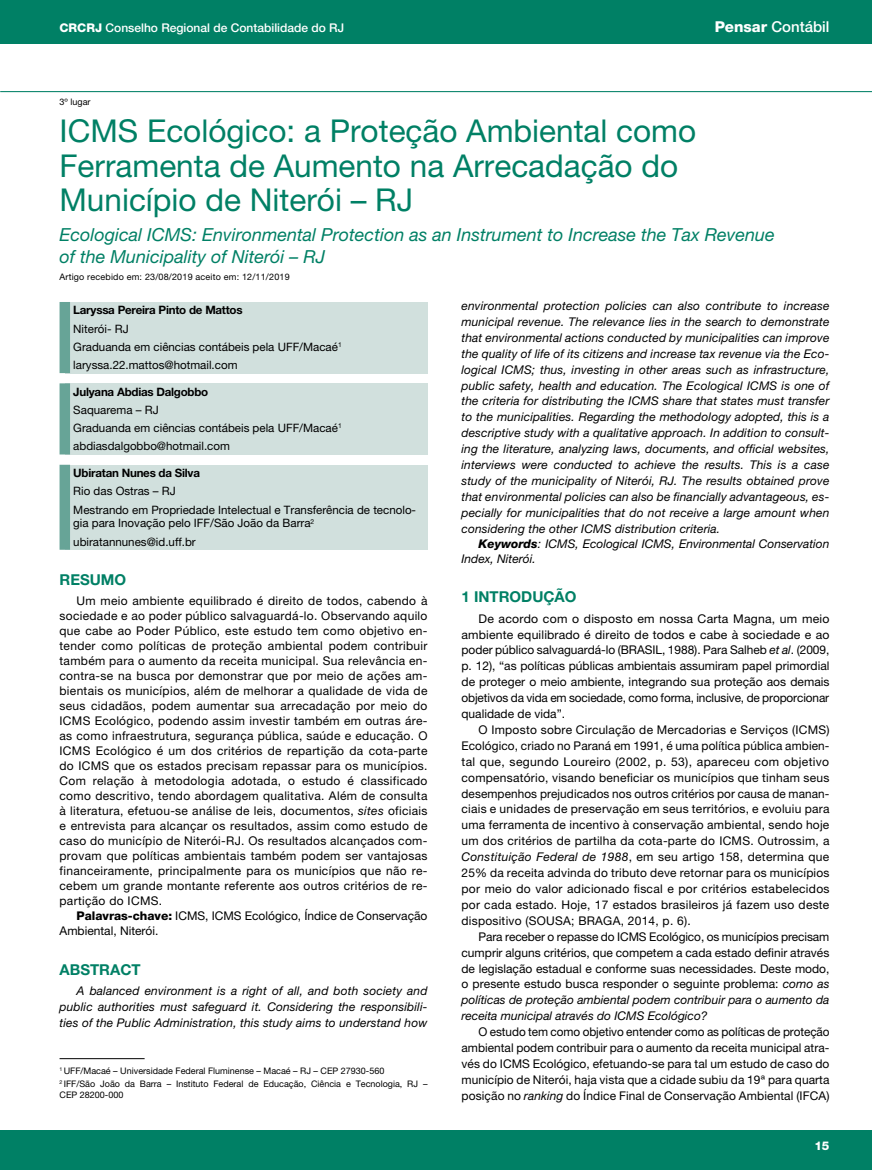
<style>
.page{position:relative;width:872px;height:1170px;background:#fff}
.page>*{position:absolute;margin:0;border:0;box-sizing:border-box;transform-origin:0 0}
.t1{font:31.5px/34.5px "Helvetica Neue LT Pro";color:#008065}
.t2{font:italic 18px/21.6px "Helvetica Neue LT Pro";color:#008065}
.t3{font:700 15px "Helvetica Neue LT Pro";color:#008065}
.t4{font:500 15px "Helvetica Neue LT Pro";color:#fff}
.t5{font:12px/15.9px "Helvetica Neue LT Pro";letter-spacing:.005em;color:#000;text-align:justify}
.t6{font:italic 12px/15.9px "Helvetica Neue LT Pro";letter-spacing:.01em;color:#000;text-align:justify}
.t7{font:500 12px "Helvetica Neue LT Pro";color:#fff}
.t8{font:800 12px "Helvetica Neue LT Pro";color:#fff}
.t9{font:11.55px/18.1px "Helvetica Neue LT Pro";color:#000}
.t10{font:700 11.55px "Helvetica Neue LT Pro";letter-spacing:-.02em;color:#000}
.t11{font:9px/12.9px "Helvetica Neue LT Pro";color:#000}
.t12{font:9px "Helvetica Neue LT Pro";letter-spacing:.02em;color:#000}
.s1{font-weight:800}
.s2{font-style:italic}
</style>
<div class="page">
<div style="left:0;top:0;width:872px;height:44px;background:#008065"></div>
<div style="left:0;top:1130px;width:872px;height:39px;background:#008065"></div>
<hr style="left:0;top:91px;width:872px;height:1px;background:#008065">
<hr style="left:60px;top:1058px;width:85px;height:1px;background:#000">
<div style="left:65px;top:302px;width:362px;height:71px;background:#d1e0dd"></div>
<div style="left:60px;top:302px;width:10px;height:71px;background:#67a497"></div>
<div style="left:65px;top:383px;width:362px;height:71px;background:#d1e0dd"></div>
<div style="left:60px;top:383px;width:10px;height:71px;background:#67a497"></div>
<div style="left:65px;top:464px;width:362px;height:85px;background:#d1e0dd"></div>
<div style="left:60px;top:464px;width:10px;height:85px;background:#67a497"></div>
<p class="t7" style="left:60px;top:20px;width:286px"><span class="s1">CRCRJ</span> Conselho Regional de Contabilidade do RJ</p>
<p class="t4" style="left:714px;top:18px;width:116px"><span class="s1">Pensar</span> Contábil</p>
<p class="t11" style="left:60px;top:95px;width:32px">3º lugar</p>
<h1 class="t1" style="left:60px;top:113px;width:638px">ICMS Ecológico: a Proteção Ambiental como<br>Ferramenta de Aumento na Arrecadação do<br>Município de Niterói – RJ</h1>
<h2 class="t2" style="left:60px;top:224px;width:717px">Ecological ICMS: Environmental Protection as an Instrument to Increase the Tax Revenue of the Municipality of Niterói – RJ</h2>
<p class="t12" style="left:60px;top:271px;width:232px">Artigo recebido em: 23/08/2019 aceito em: 12/11/2019</p>
<p class="t10" style="left:73px;top:303px;width:171px">Laryssa Pereira Pinto de Mattos</p>
<p class="t9" style="left:73px;top:319px;width:270px">Niterói- RJ<br>Graduanda em ciências contábeis pela UFF/Macaé<sup>1 </sup>laryssa.22.mattos@hotmail.com</p>
<p class="t10" style="left:73px;top:384px;width:136px">Julyana Abdias Dalgobbo</p>
<p class="t9" style="left:73px;top:400px;width:270px">Saquarema – RJ<br>Graduanda em ciências contábeis pela UFF/Macaé<sup>1 </sup>abdiasdalgobbo@hotmail.com</p>
<p class="t10" style="left:73px;top:466px;width:128px">Ubiratan Nunes da Silva</p>
<p class="t9" style="left:73px;top:482px;width:344px">Rio das Ostras – RJ<br>Mestrando em Propriedade Intelectual e Transferência de tecnolo-</p>
<p class="t9" style="left:73px;top:514px;width:242px">gia para Inovação pelo IFF/São João da Barra<sup>2 </sup>ubiratannunes@id.uff.br</p>
<p class="t3" style="left:60px;top:570px;width:68px">RESUMO</p>
<p class="t5" style="left:60px;top:592px;width:369px;line-height:15px;text-indent:17px">Um meio ambiente equilibrado é direito de todos, cabendo à sociedade e ao poder público salvaguardá-lo. Observando aquilo que cabe ao Poder Público, este estudo tem como objetivo en&shy;tender como políticas de proteção ambiental podem contribuir também para o aumento da receita municipal. Sua relevância en&shy;contra-se na busca por demonstrar que por meio de ações am&shy;bientais os municípios, além de melhorar a qualidade de vida de seus cidadãos, podem aumentar sua arrecadação por meio do ICMS Ecológico, podendo assim investir também em outras áre&shy;as como infraestrutura, segurança pública, saúde e educação. O ICMS Ecológico é um dos critérios de repartição da cota-parte do ICMS que os estados precisam repassar para os municípios.<br>Com relação à metodologia adotada, o estudo é classificado como descritivo, tendo abordagem qualitativa. Além de consulta à literatura, efetuou-se análise de leis, documentos, <span class="s2">sites</span> oficiais e entrevista para alcançar os resultados, assim como estudo de caso do município de Niterói-RJ. Os resultados alcançados com&shy;provam que políticas ambientais também podem ser vantajosas financeiramente, principalmente para os municípios que não re&shy;cebem um grande montante referente aos outros critérios de re&shy;partição do ICMS.</p>
<p class="t5" style="left:60px;top:907px;width:369px;line-height:15px;text-indent:17px"><span class="s1">Palavras-chave:</span> ICMS, ICMS Ecológico, Índice de Conservação<br>Ambiental, Niterói.</p>
<p class="t3" style="left:60px;top:960px;width:83px">ABSTRACT</p>
<p class="t6" style="left:60px;top:982px;width:369px;text-indent:17px">A balanced environment is a right of all, and both society and public authorities must safeguard it. Considering the responsibili&shy;ties of the Public Administration, this study aims to understand how</p>
<p class="t11" style="left:60px;top:1064px;width:369px"><sup>1</sup> UFF/Macaé – Universidade Federal Fluminense – Macaé – RJ – CEP 27930-560<br><sup>2</sup> IFF/São João da Barra – Instituto Federal de Educação, Ciência e Tecnologia, RJ –</p>
<p class="t11" style="left:60px;top:1087px;width:65px">CEP 28200-000</p>
<p class="t6" style="left:461px;top:297px;width:369px">environmental protection policies can also contribute to increase municipal revenue. The relevance lies in the search to demonstrate that environmental actions conducted by municipalities can improve the quality of life of its citizens and increase tax revenue via the Eco&shy;logical ICMS; thus, investing in other areas such as infrastructure, public safety, health and education. The Ecological ICMS is one of the criteria for distributing the ICMS share that states must transfer to the municipalities. Regarding the methodology adopted, this is a descriptive study with a qualitative approach. In addition to consult&shy;ing the literature, analyzing laws, documents, and official websites, interviews were conducted to achieve the results. This is a case study of the municipality of Niterói, RJ. The results obtained prove that environmental policies can also be financially advantageous, es&shy;pecially for municipalities that do not receive a large amount when considering the other ICMS distribution criteria.</p>
<p class="t6" style="left:461px;top:536px;width:369px;line-height:15.1px;text-indent:17px"><span class="s1">Keywords</span>: ICMS, Ecological ICMS, Environmental Conservation<br>Index, Niterói.</p>
<p class="t3" style="left:461px;top:587px;width:117px">1 INTRODUÇÃO</p>
<p class="t5" style="left:461px;top:610px;width:369px;text-indent:17px">De acordo com o disposto em nossa Carta Magna, um meio ambiente equilibrado é direito de todos e cabe à sociedade e ao poder público salvaguardá-lo (BRASIL, 1988). Para Salheb <span class="s2">et al</span>. (2009, p. 12), “as políticas públicas ambientais assumiram papel primordial de proteger o meio ambiente, integrando sua proteção aos demais objetivos da vida em sociedade, como forma, inclusive, de proporcionar qualidade de vida”.</p>
<p class="t5" style="left:461px;top:721px;width:369px;text-indent:17px">O Imposto sobre Circulação de Mercadorias e Serviços (ICMS)<br>Ecológico, criado no Paraná em 1991, é uma política pública ambien&shy;tal que, segundo Loureiro (2002, p. 53), apareceu com objetivo compensatório, visando beneficiar os municípios que tinham seus desempenhos prejudicados nos outros critérios por causa de manan&shy;ciais e unidades de preservação em seus territórios, e evoluiu para uma ferramenta de incentivo à conservação ambiental, sendo hoje um dos critérios de partilha da cota-parte do ICMS. Outrossim, a <span class="s2">Constituição Federal de 1988</span>, em seu artigo 158, determina que 25% da receita advinda do tributo deve retornar para os municípios por meio do valor adicionado fiscal e por critérios estabelecidos por cada estado. Hoje, 17 estados brasileiros já fazem uso deste dispositivo (SOUSA; BRAGA, 2014, p. 6).</p>
<p class="t5" style="left:461px;top:928px;width:370px;text-indent:17px">Para receber o repasse do ICMS Ecológico, os municípios precisam cumprir alguns critérios, que competem a cada estado definir através de legislação estadual e conforme suas necessidades. Deste modo, o presente estudo busca responder o seguinte problema: <span class="s2">como as políticas de proteção ambiental podem contribuir para o aumento da receita municipal através do ICMS Ecológico?</span></p>
<p class="t5" style="left:461px;top:1023px;width:369px;text-indent:17px">O estudo tem como objetivo entender como as políticas de proteção ambiental podem contribuir para o aumento da receita municipal atra&shy;vés do ICMS Ecológico, efetuando-se para tal um estudo de caso do município de Niterói, haja vista que a cidade subiu da 19ª para quarta posição no <span class="s2">ranking</span> do Índice Final de Conservação Ambiental (IFCA)</p>
<p class="t8" style="left:814px;top:1138px;width:17px">15</p>
</div>
